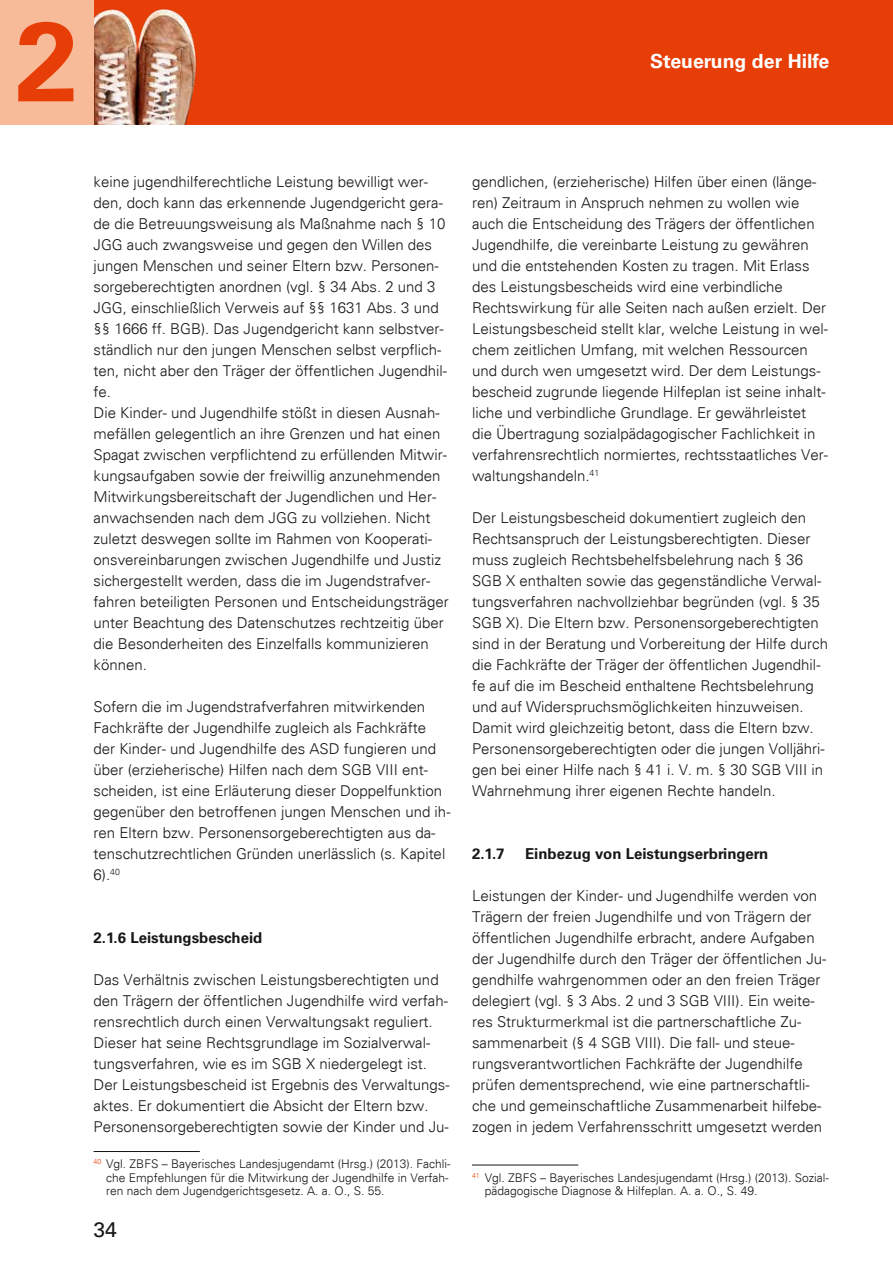
<style>
.page{position:relative;width:893px;height:1263px;background:#fff}
.page>*{position:absolute;margin:0;border:0;box-sizing:border-box;transform-origin:0 0}
.t1{font:700 112.5px "Univers LT Std";color:#e73e07}
.t2{font:21px "Univers LT Std";color:#181716}
.t3{font:700 19.5px "Univers LT Std";color:#fff}
.t4{font:300 15px/21px "Univers";color:#181716}
.t5{font:700 15px "Univers LT Std";color:#181716}
.t6{font:300 12px/13.5px "Univers";color:#181716}
</style>
<div class="page">
<div style="left:94px;top:0;width:799px;height:124px;background:#e73e07"></div>
<img style="left:94px;top:8px;width:103px;height:116px">
<div style="left:0;top:0;width:94px;height:124px;background:#f8bb99"></div>
<hr style="left:94px;top:1151px;width:106px;height:1px;background:#181716">
<hr style="left:472px;top:1164px;width:106px;height:1px;background:#181716">
<h1 class="t1" style="left:15px;top:-4px;width:64px">2</h1>
<h3 class="t3" style="left:650px;top:50px;width:181px">Steuerung der Hilfe</h3>
<p class="t4" style="left:94px;top:171px;width:357px">keine jugendhilferechtliche Leistung bewilligt wer&shy;den, doch kann das erkennende Jugendgericht gera&shy;de die Betreuungsweisung als Maßnahme nach § 10<br>JGG auch zwangsweise und gegen den Willen des jungen Menschen und seiner Eltern bzw. Personen&shy;sorgeberechtigten anordnen (vgl. § 34 Abs. 2 und 3<br>JGG, einschließlich Verweis auf §§ 1631 Abs. 3 und §§ 1666 ff. BGB). Das Jugendgericht kann selbstver&shy;ständlich nur den jungen Menschen selbst verpflich&shy;ten, nicht aber den Träger der öffentlichen Jugendhil&shy;fe.<br>Die Kinder- und Jugendhilfe stößt in diesen Ausnah&shy;mefällen gelegentlich an ihre Grenzen und hat einen Spagat zwischen verpflichtend zu erfüllenden Mitwir&shy;kungsaufgaben sowie der freiwillig anzunehmenden Mitwirkungsbereitschaft der Jugendlichen und Her&shy;anwachsenden nach dem JGG zu vollziehen. Nicht zuletzt deswegen sollte im Rahmen von Kooperati&shy;onsvereinbarungen zwischen Jugendhilfe und Justiz sichergestellt werden, dass die im Jugendstrafver&shy;fahren beteiligten Personen und Entscheidungsträger unter Beachtung des Datenschutzes rechtzeitig über die Besonderheiten des Einzelfalls kommunizieren können.</p>
<p class="t4" style="left:94px;top:696px;width:358px">Sofern die im Jugendstrafverfahren mitwirkenden Fachkräfte der Jugendhilfe zugleich als Fachkräfte der Kinder- und Jugendhilfe des ASD fungieren und über (erzieherische) Hilfen nach dem SGB VIII ent&shy;scheiden, ist eine Erläuterung dieser Doppelfunktion gegenüber den betroffenen jungen Menschen und ih&shy;ren Eltern bzw. Personensorgeberechtigten aus da&shy;tenschutzrechtlichen Gründen unerlässlich (s. Kapitel 6).<sup>40</sup></p>
<h3 class="t5" style="left:94px;top:929px;width:170px">2.1.6 Leistungsbescheid</h3>
<p class="t4" style="left:94px;top:969px;width:357px">Das Verhältnis zwischen Leistungsberechtigten und den Trägern der öffentlichen Jugendhilfe wird verfah&shy;rensrechtlich durch einen Verwaltungsakt reguliert.<br>Dieser hat seine Rechtsgrundlage im Sozialverwal&shy;tungsverfahren, wie es im SGB X niedergelegt ist.<br>Der Leistungsbescheid ist Ergebnis des Verwaltungs&shy;aktes. Er dokumentiert die Absicht der Eltern bzw.<br>Personensorgeberechtigten sowie der Kinder und Ju-</p>
<p class="t6" style="left:106px;top:1157px;width:346px;text-indent:-13px"><sup>40</sup> Vgl. ZBFS – Bayerisches Landesjugendamt (Hrsg.) (2013). Fachli&shy;che Empfehlungen für die Mitwirkung der Jugendhilfe in Verfah&shy;ren nach dem Jugendgerichtsgesetz. A. a. O., S. 55.</p>
<h2 class="t2" style="left:94px;top:1217px;width:25px">34</h2>
<p class="t4" style="left:472px;top:171px;width:357px">gendlichen, (erzieherische) Hilfen über einen (länge&shy;ren) Zeitraum in Anspruch nehmen zu wollen wie auch die Entscheidung des Trägers der öffentlichen Jugendhilfe, die vereinbarte Leistung zu gewähren und die entstehenden Kosten zu tragen. Mit Erlass des Leistungsbescheids wird eine verbindliche Rechtswirkung für alle Seiten nach außen erzielt. Der Leistungsbescheid stellt klar, welche Leistung in wel&shy;chem zeitlichen Umfang, mit welchen Ressourcen und durch wen umgesetzt wird. Der dem Leistungs&shy;bescheid zugrunde liegende Hilfeplan ist seine inhalt&shy;liche und verbindliche Grundlage. Er gewährleistet die Übertragung sozialpädagogischer Fachlichkeit in verfahrensrechtlich normiertes, rechtsstaatliches Ver&shy;waltungshandeln.<sup>41</sup></p>
<p class="t4" style="left:472px;top:507px;width:357px">Der Leistungsbescheid dokumentiert zugleich den Rechtsanspruch der Leistungsberechtigten. Dieser muss zugleich Rechtsbehelfsbelehrung nach § 36<br>SGB X enthalten sowie das gegenständliche Verwal&shy;tungsverfahren nachvollziehbar begründen (vgl. § 35<br>SGB X). Die Eltern bzw. Personensorgeberechtigten sind in der Beratung und Vorbereitung der Hilfe durch die Fachkräfte der Träger der öffentlichen Jugendhil&shy;fe auf die im Bescheid enthaltene Rechtsbelehrung und auf Widerspruchsmöglichkeiten hinzuweisen.<br>Damit wird gleichzeitig betont, dass die Eltern bzw.<br>Personensorgeberechtigten oder die jungen Volljähri&shy;gen bei einer Hilfe nach § 41 i. V. m. § 30 SGB VIII in Wahrnehmung ihrer eigenen Rechte handeln.</p>
<h3 class="t5" style="left:472px;top:845px;width:34px">2.1.7</h3>
<h3 class="t5" style="left:525px;top:845px;width:245px">Einbezug von Leistungserbringern</h3>
<p class="t4" style="left:472px;top:885px;width:356px">Leistungen der Kinder- und Jugendhilfe werden von Trägern der freien Jugendhilfe und von Trägern der öffentlichen Jugendhilfe erbracht, andere Aufgaben der Jugendhilfe durch den Träger der öffentlichen Ju&shy;gendhilfe wahrgenommen oder an den freien Träger delegiert (vgl. § 3 Abs. 2 und 3 SGB VIII). Ein weite&shy;res Strukturmerkmal ist die partnerschaftliche Zu&shy;sammenarbeit (§ 4 SGB VIII). Die fall- und steue&shy;rungsverantwortlichen Fachkräfte der Jugendhilfe prüfen dementsprechend, wie eine partnerschaftli&shy;che und gemeinschaftliche Zusammenarbeit hilfebe&shy;zogen in jedem Verfahrensschritt umgesetzt werden</p>
<p class="t6" style="left:485px;top:1170px;width:346px;text-indent:-13px"><sup>41</sup> Vgl. ZBFS – Bayerisches Landesjugendamt (Hrsg.) (2013). Sozial&shy;pädagogische Diagnose &amp; Hilfeplan. A. a. O., S. 49.</p>
</div>
